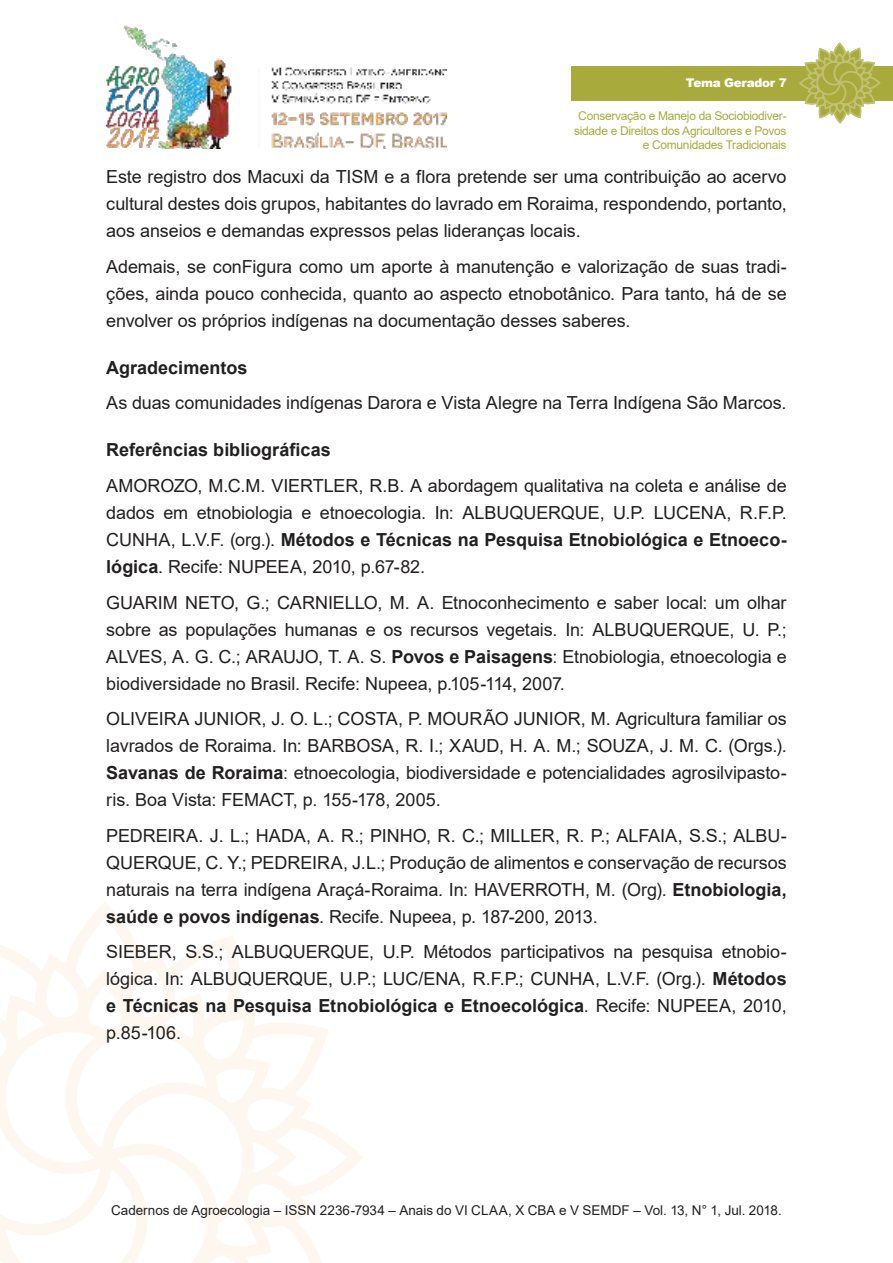
<style>
.page{position:relative;width:893px;height:1263px;background:#fff}
.page>*{position:absolute;margin:0;border:0;box-sizing:border-box;transform-origin:0 0}
.t1{font:18px/27px "Arial";letter-spacing:-.005em;color:#221f1f;text-align:justify}
.t2{font:700 18px "Arial";color:#221f1f}
.t3{font:13.5px "Arial";color:#221f1f}
.t4{font:12px/14.4px "Arial";letter-spacing:-.025em;color:#a8ab3c;text-align:right}
.t5{font:900 12px "Arial";letter-spacing:-.025em;color:#fff}
.s1{font-weight:700}
</style>
<div class="page">
<img style="left:106px;top:25px;width:340px;height:124px">
<svg style="left:0;top:910px;width:363px;height:353px"></svg>
<div style="left:571px;top:66px;width:322px;height:34px;background:#a8ab3c"></div>
<svg style="left:798px;top:43px;width:83px;height:81px"></svg>
<p class="t5" style="left:686px;top:76px;width:102px">Tema Gerador 7</p>
<p class="t4" style="left:574px;top:110px;width:214px">Conservação e Manejo da Sociobiodiver&shy;sidade e Direitos dos Agricultores e Povos e Comunidades Tradicionais</p>
<p class="t1" style="left:106px;top:165px;width:682px">Este registro dos Macuxi da TISM e a flora pretende ser uma contribuição ao acervo cultural destes dois grupos, habitantes do lavrado em Roraima, respondendo, portanto, aos anseios e demandas expressos pelas lideranças locais.</p>
<p class="t1" style="left:106px;top:255px;width:682px">Ademais, se conFigura como um aporte à manutenção e valorização de suas tradi&shy;ções, ainda pouco conhecida, quanto ao aspecto etnobotânico. Para tanto, há de se envolver os próprios indígenas na documentação desses saberes.</p>
<p class="t2" style="left:106px;top:361px;width:143px">Agradecimentos</p>
<p class="t1" style="left:106px;top:391px;width:682px">As duas comunidades indígenas Darora e Vista Alegre na Terra Indígena São Marcos.</p>
<p class="t2" style="left:106px;top:443px;width:226px">Referências bibliográficas</p>
<p class="t1" style="left:106px;top:474px;width:682px">AMOROZO, M.C.M. VIERTLER, R.B. A abordagem qualitativa na coleta e análise de dados em etnobiologia e etnoecologia. In: ALBUQUERQUE, U.P. LUCENA, R.F.P.<br>CUNHA, L.V.F. (org.). <span class="s1">Métodos e Técnicas na Pesquisa Etnobiológica e Etnoeco&shy;lógica</span>. Recife: NUPEEA, 2010, p.67-82.</p>
<p class="t1" style="left:106px;top:590px;width:682px">GUARIM NETO, G.; CARNIELLO, M. A. Etnoconhecimento e saber local: um olhar sobre as populações humanas e os recursos vegetais. In: ALBUQUERQUE, U. P.; ALVES, A. G. C.; ARAUJO, T. A. S. <span class="s1">Povos e Paisagens</span>: Etnobiologia, etnoecologia e biodiversidade no Brasil. Recife: Nupeea, p.105-114, 2007.</p>
<p class="t1" style="left:106px;top:707px;width:682px">OLIVEIRA JUNIOR, J. O. L.; COSTA, P. MOURÃO JUNIOR, M. Agricultura familiar os lavrados de Roraima. In: BARBOSA, R. I.; XAUD, H. A. M.; SOUZA, J. M. C. (Orgs.).<br><span class="s1">Savanas de Roraima</span>: etnoecologia, biodiversidade e potencialidades agrosilvipasto&shy;ris. Boa Vista: FEMACT, p. 155-178, 2005.</p>
<p class="t1" style="left:106px;top:823px;width:682px">PEDREIRA. J. L.; HADA, A. R.; PINHO, R. C.; MILLER, R. P.; ALFAIA, S.S.; ALBU-QUERQUE, C. Y.; PEDREIRA, J.L.; Produção de alimentos e conservação de recursos naturais na terra indígena Araçá-Roraima. In: HAVERROTH, M. (Org). <span class="s1">Etnobiologia, saúde e povos indígenas</span>. Recife. Nupeea, p. 187-200, 2013.</p>
<p class="t1" style="left:106px;top:940px;width:682px">SIEBER, S.S.; ALBUQUERQUE, U.P. Métodos participativos na pesquisa etnobio&shy;lógica. In: ALBUQUERQUE, U.P.; LUC/ENA, R.F.P.; CUNHA, L.V.F. (Org.). <span class="s1">Métodos e Técnicas na Pesquisa Etnobiológica e Etnoecológica</span>. Recife: NUPEEA, 2010, p.85-106.</p>
<p class="t3" style="left:111px;top:1205px;width:672px">Cadernos de Agroecologia – ISSN 2236-7934 – Anais do VI CLAA, X CBA e V SEMDF – Vol. 13, N° 1, Jul. 2018.</p>
</div>
